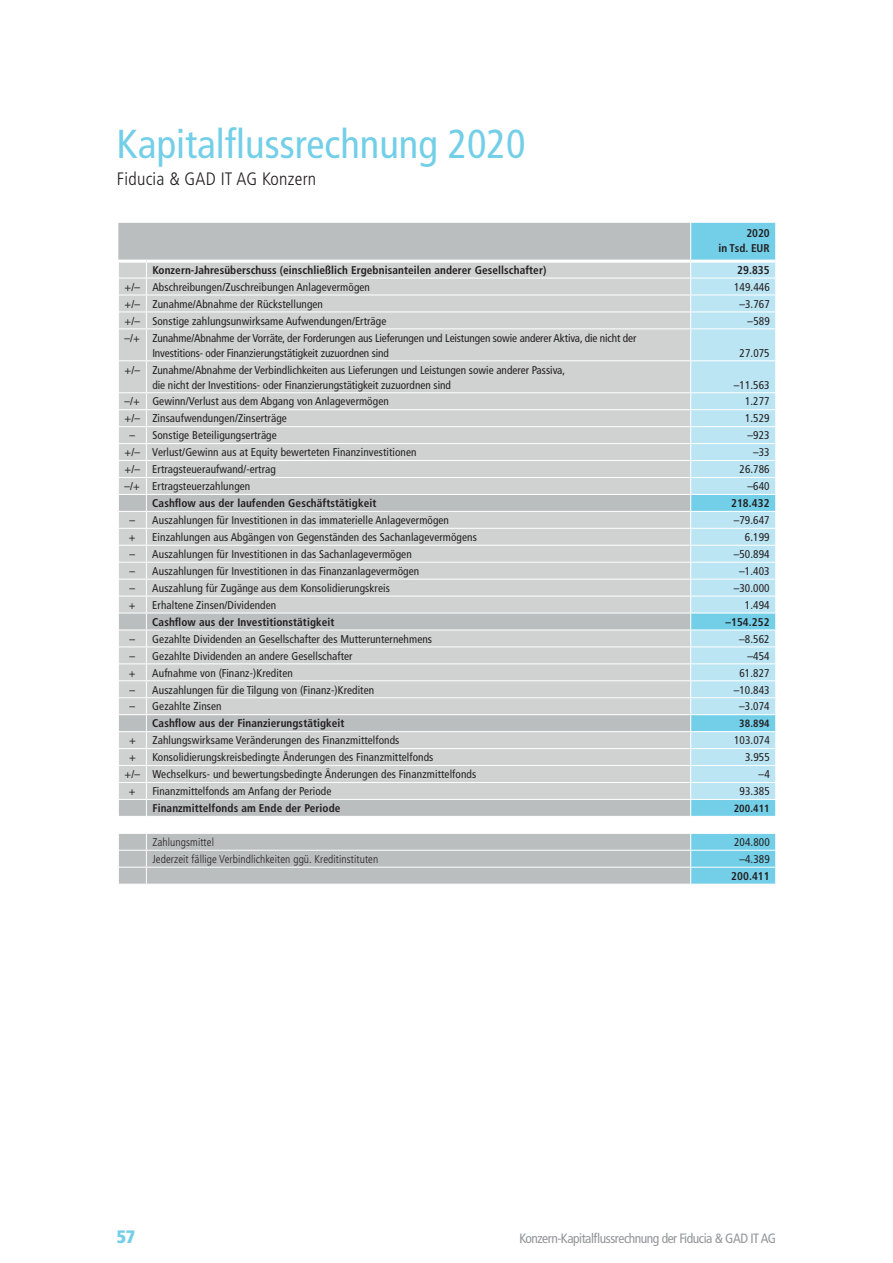
<style>
.page{position:relative;width:893px;height:1263px;background:#fff}
.page>*{position:absolute;margin:0;border:0;box-sizing:border-box;transform-origin:0 0}
.t1{font:condensed 40.5px "Frutiger";color:#73cfe8}
.t2{font:300 condensed 18px "Frutiger";letter-spacing:.015em;color:#231f20}
.t3{font:900 condensed 18px "Frutiger";color:#73cfe8}
.t4{font:condensed 13.5px "Frutiger";letter-spacing:-.035em;color:#939598}
.t5{font:condensed 11.25px/15px "Frutiger";letter-spacing:.01em;color:#231f20}
.t6{font:700 condensed 11.25px/15px "Frutiger";letter-spacing:.01em;color:#231f20;text-align:right}
.t7{font:condensed 11.25px/15px "Frutiger";letter-spacing:-.01em;color:#231f20}
.t8{font:300 condensed 11.25px "Frutiger";letter-spacing:.01em;color:#231f20}
.t9{font:700 condensed 11.25px "Frutiger LT Pro";color:#231f20}
.t10{font:700 condensed 10.5px "Frutiger";letter-spacing:.01em;color:#231f20}
</style>
<div class="page">
<div style="left:118px;top:223px;width:572px;height:37px;background:#bbbebf"></div>
<div style="left:691px;top:223px;width:84px;height:37px;background:#73cfe8"></div>
<div style="left:119px;top:263px;width:571px;height:129px;background:#d0d2d2"></div>
<div style="left:691px;top:263px;width:84px;height:129px;background:#bce5f3"></div>
<hr style="left:146px;top:329px;width:1px;height:31px;background:#fff">
<hr style="left:146px;top:361px;width:1px;height:31px;background:#fff">
<hr style="left:146px;top:278px;width:545px;height:1px;background:#fff">
<hr style="left:146px;top:295px;width:545px;height:1px;background:#fff">
<hr style="left:146px;top:312px;width:545px;height:1px;background:#fff">
<svg style="left:119px;top:263px;width:28px;height:66px;background:#d4d5d5"></svg>
<hr style="left:146px;top:328px;width:545px;height:1px;background:#fff">
<svg style="left:119px;top:360px;width:27px;height:1px"></svg>
<hr style="left:146px;top:360px;width:545px;height:1px;background:#fff">
<hr style="left:691px;top:278px;width:85px;height:1px;background:#fff">
<hr style="left:691px;top:295px;width:85px;height:1px;background:#fff">
<hr style="left:691px;top:312px;width:85px;height:1px;background:#fff">
<svg style="left:775px;top:261px;width:1px;height:67px"></svg>
<hr style="left:691px;top:328px;width:85px;height:1px;background:#fff">
<hr style="left:691px;top:360px;width:85px;height:1px;background:#fff">
<svg style="left:118px;top:392px;width:658px;height:492px;background:#cbd4d6"></svg>
<hr style="left:146px;top:867px;width:545px;height:1px;background:#fff">
<hr style="left:691px;top:867px;width:85px;height:1px;background:#fff">
<h1 class="t1" style="left:117px;top:120px;width:410px">Kapitalflussrechnung 2020</h1>
<h2 class="t2" style="left:117px;top:169px;width:201px">Fiducia &amp; GAD IT AG Konzern</h2>
<p class="t6" style="left:718px;top:226px;width:53px">2020<br>in Tsd. EUR</p>
<p class="t6" style="left:152px;top:262px;width:395px">Konzern-Jahresüberschuss (einschließlich Ergebnisanteilen anderer Gesellschafter)</p>
<p class="t9" style="left:737px;top:263px;width:34px">29.835</p>
<p class="t5" style="left:125px;top:279px;width:247px">+/– Abschreibungen/Zuschreibungen Anlagevermögen</p>
<p class="t5" style="left:734px;top:279px;width:37px">149.446</p>
<p class="t5" style="left:125px;top:296px;width:200px">+/– Zunahme/Abnahme der Rückstellungen</p>
<p class="t5" style="left:739px;top:296px;width:32px">–3.767</p>
<p class="t5" style="left:125px;top:313px;width:263px">+/– Sonstige zahlungsunwirksame Aufwendungen/Erträge</p>
<p class="t5" style="left:748px;top:313px;width:24px">–589</p>
<p class="t7" style="left:152px;top:330px;width:486px;text-indent:-28px">–/+ Zunahme/Abnahme der Vorräte, der Forderungen aus Lieferungen und Leistungen sowie anderer Aktiva, die nicht der<br>Investitions- oder Finanzierungstätigkeit zuzuordnen sind</p>
<p class="t5" style="left:740px;top:345px;width:32px">27.075</p>
<p class="t5" style="left:152px;top:362px;width:414px;text-indent:-28px">+/– Zunahme/Abnahme der Verbindlichkeiten aus Lieferungen und Leistungen sowie anderer Passiva, die nicht der Investitions- oder Finanzierungstätigkeit zuzuordnen sind</p>
<p class="t5" style="left:734px;top:377px;width:37px">–11.563</p>
<p class="t5" style="left:125px;top:394px;width:266px">–/+ Gewinn/Verlust aus dem Abgang von Anlagevermögen</p>
<p class="t5" style="left:745px;top:394px;width:26px">1.277</p>
<p class="t5" style="left:125px;top:411px;width:164px">+/– Zinsaufwendungen/Zinserträge</p>
<p class="t5" style="left:745px;top:411px;width:26px">1.529</p>
<p class="t5" style="left:129px;top:428px;width:149px">– Sonstige Beteiligungserträge</p>
<p class="t5" style="left:748px;top:428px;width:24px">–923</p>
<p class="t5" style="left:125px;top:445px;width:294px">+/– Verlust/Gewinn aus at Equity bewerteten Finanzinvestitionen</p>
<p class="t5" style="left:753px;top:445px;width:18px">–33</p>
<p class="t5" style="left:125px;top:462px;width:153px">+/– Ertragsteueraufwand/-ertrag</p>
<p class="t5" style="left:739px;top:462px;width:32px">26.786</p>
<p class="t5" style="left:125px;top:479px;width:127px">–/+ Ertragsteuerzahlungen</p>
<p class="t5" style="left:747px;top:479px;width:24px">–640</p>
<p class="t6" style="left:152px;top:496px;width:226px">Cashflow aus der laufenden Geschäftstätigkeit</p>
<p class="t6" style="left:731px;top:496px;width:40px">218.432</p>
<p class="t5" style="left:129px;top:513px;width:321px">– Auszahlungen für Investitionen in das immaterielle Anlagevermögen</p>
<p class="t5" style="left:734px;top:513px;width:37px">–79.647</p>
<p class="t5" style="left:129px;top:530px;width:8px">+</p>
<p class="t5" style="left:152px;top:530px;width:326px">Einzahlungen aus Abgängen von Gegenständen des Sachanlagevermögens</p>
<p class="t5" style="left:745px;top:530px;width:26px">6.199</p>
<p class="t5" style="left:129px;top:547px;width:284px">– Auszahlungen für Investitionen in das Sachanlagevermögen</p>
<p class="t5" style="left:734px;top:547px;width:37px">–50.894</p>
<p class="t5" style="left:129px;top:564px;width:291px">– Auszahlungen für Investitionen in das Finanzanlagevermögen</p>
<p class="t5" style="left:739px;top:564px;width:32px">–1.403</p>
<p class="t5" style="left:129px;top:580px;width:262px">– Auszahlung für Zugänge aus dem Konsolidierungskreis</p>
<p class="t5" style="left:734px;top:580px;width:37px">–30.000</p>
<p class="t5" style="left:129px;top:597px;width:8px">+</p>
<p class="t5" style="left:152px;top:597px;width:125px">Erhaltene Zinsen/Dividenden</p>
<p class="t5" style="left:745px;top:597px;width:26px">1.494</p>
<p class="t6" style="left:152px;top:614px;width:184px">Cashflow aus der Investitionstätigkeit</p>
<p class="t6" style="left:725px;top:614px;width:46px">–154.252</p>
<p class="t5" style="left:129px;top:631px;width:304px">– Gezahlte Dividenden an Gesellschafter des Mutterunternehmens</p>
<p class="t5" style="left:739px;top:631px;width:32px">–8.562</p>
<p class="t5" style="left:129px;top:648px;width:225px">– Gezahlte Dividenden an andere Gesellschafter</p>
<p class="t5" style="left:747px;top:648px;width:24px">–454</p>
<p class="t5" style="left:129px;top:665px;width:8px">+</p>
<p class="t5" style="left:152px;top:665px;width:142px">Aufnahme von (Finanz-)Krediten</p>
<p class="t5" style="left:739px;top:665px;width:32px">61.827</p>
<p class="t5" style="left:129px;top:682px;width:246px">– Auszahlungen für die Tilgung von (Finanz-)Krediten</p>
<p class="t5" style="left:734px;top:682px;width:37px">–10.843</p>
<p class="t5" style="left:129px;top:699px;width:94px">– Gezahlte Zinsen</p>
<p class="t5" style="left:739px;top:699px;width:32px">–3.074</p>
<p class="t6" style="left:152px;top:716px;width:194px">Cashflow aus der Finanzierungstätigkeit</p>
<p class="t10" style="left:739px;top:717px;width:32px">38.894</p>
<p class="t5" style="left:129px;top:733px;width:8px">+</p>
<p class="t5" style="left:152px;top:733px;width:249px">Zahlungswirksame Veränderungen des Finanzmittelfonds</p>
<p class="t5" style="left:734px;top:733px;width:37px">103.074</p>
<p class="t5" style="left:129px;top:750px;width:8px">+</p>
<p class="t5" style="left:152px;top:750px;width:282px">Konsolidierungskreisbedingte Änderungen des Finanzmittelfonds</p>
<p class="t5" style="left:745px;top:750px;width:26px">3.955</p>
<p class="t5" style="left:125px;top:767px;width:353px">+/– Wechselkurs- und bewertungsbedingte Änderungen des Finanzmittelfonds</p>
<p class="t5" style="left:759px;top:767px;width:13px">–4</p>
<p class="t5" style="left:129px;top:784px;width:8px">+</p>
<p class="t5" style="left:152px;top:784px;width:180px">Finanzmittelfonds am Anfang der Periode</p>
<p class="t5" style="left:740px;top:784px;width:32px">93.385</p>
<p class="t6" style="left:152px;top:801px;width:190px">Finanzmittelfonds am Ende der Periode</p>
<p class="t10" style="left:734px;top:802px;width:37px">200.411</p>
<p class="t8" style="left:152px;top:836px;width:63px">Zahlungsmittel</p>
<p class="t5" style="left:734px;top:835px;width:37px">204.800</p>
<p class="t8" style="left:152px;top:853px;width:227px">Jederzeit fällige Verbindlichkeiten ggü. Kreditinstituten</p>
<p class="t5" style="left:739px;top:852px;width:32px">–4.389</p>
<p class="t6" style="left:731px;top:868px;width:40px">200.411</p>
<h2 class="t3" style="left:117px;top:1226px;width:20px">57</h2>
<p class="t4" style="left:519px;top:1231px;width:258px">Konzern-Kapitalflussrechnung der Fiducia &amp; GAD IT AG</p>
</div>
